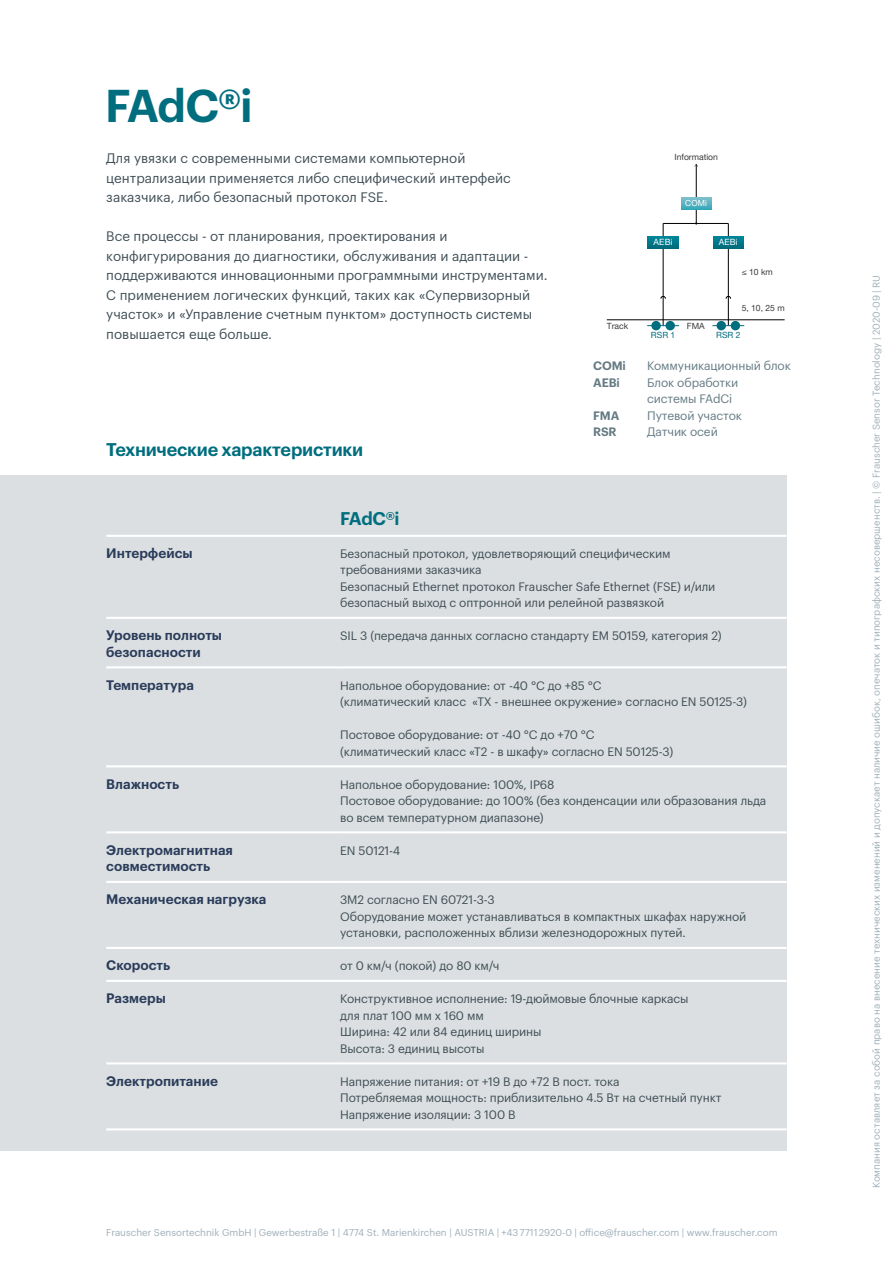
<style>
.page{position:relative;width:893px;height:1263px;background:#fff}
.page>*{position:absolute;margin:0;border:0;box-sizing:border-box;transform-origin:0 0}
.t1{font:600 45px "Graphik LCG";color:#006e7e}
.t2{font:600 18px "Graphik LCG";letter-spacing:-.015em;color:#006e7e}
.t3{font:13.5px/19.5px "Graphik LCG";color:#3f4e55}
.t4{font:600 13.5px/16.5px "Graphik LCG";color:#2a3c5a}
.t5{font:12px/16.5px "Graphik LCG";letter-spacing:-.01em;color:#3f4e55}
.t6{font:12px/16.5px "Graphik LCG";letter-spacing:-.01em;color:#647a84}
.t7{font:600 12px "Graphik LCG";letter-spacing:-.01em;color:#647a84}
.t8{font:9.75px "Graphik LCG";color:#9fafb9}
.t9{font:8.55px "Helvetica Neue LTW1 G";color:#3c3c3b}
.t10{font:8.55px "Helvetica Neue LTW1 G";letter-spacing:.02em;color:#fff}
.t11{font:8.55px "Helvetica Neue LTW1 G";color:#006e7e}
.t12{font:8.25px "Helvetica Neue LTW1 G";color:#fff}
</style>
<div class="page">
<div style="left:0;top:475px;width:787px;height:676px;background:#dbdfe1"></div>
<hr style="left:106px;top:535px;width:234px;height:2px;background:#fff">
<hr style="left:340px;top:535px;width:447px;height:2px;background:#fff">
<hr style="left:106px;top:1062px;width:234px;height:2px;background:#fff">
<hr style="left:340px;top:1062px;width:447px;height:2px;background:#fff">
<hr style="left:106px;top:617px;width:234px;height:2px;background:#fff">
<hr style="left:340px;top:617px;width:447px;height:2px;background:#fff">
<hr style="left:106px;top:666px;width:234px;height:2px;background:#fff">
<hr style="left:340px;top:666px;width:447px;height:2px;background:#fff">
<hr style="left:106px;top:765px;width:234px;height:2px;background:#fff">
<hr style="left:340px;top:765px;width:447px;height:2px;background:#fff">
<hr style="left:106px;top:831px;width:234px;height:2px;background:#fff">
<hr style="left:340px;top:831px;width:447px;height:2px;background:#fff">
<hr style="left:106px;top:881px;width:234px;height:2px;background:#fff">
<hr style="left:340px;top:881px;width:447px;height:2px;background:#fff">
<hr style="left:106px;top:947px;width:234px;height:2px;background:#fff">
<hr style="left:340px;top:947px;width:447px;height:2px;background:#fff">
<hr style="left:106px;top:980px;width:234px;height:2px;background:#fff">
<hr style="left:340px;top:980px;width:447px;height:2px;background:#fff">
<hr style="left:106px;top:1128px;width:234px;height:2px;background:#fff">
<hr style="left:340px;top:1128px;width:447px;height:2px;background:#fff">
<hr style="left:696px;top:164px;width:1px;height:60px;background:#000">
<hr style="left:607px;top:319px;width:178px;height:1px;background:#000">
<hr style="left:663px;top:223px;width:1px;height:103px;background:#000">
<svg style="left:648px;top:236px;width:30px;height:12px"></svg>
<hr style="left:728px;top:223px;width:1px;height:103px;background:#000">
<svg style="left:713px;top:236px;width:30px;height:12px"></svg>
<svg style="left:661px;top:296px;width:5px;height:3px"></svg>
<svg style="left:726px;top:296px;width:5px;height:3px"></svg>
<hr style="left:663px;top:223px;width:65px;height:1px;background:#000">
<svg style="left:681px;top:197px;width:30px;height:12px"></svg>
<div style="left:651px;top:321px;width:10px;height:9px;background:#006e7e;border-radius:50%"></div>
<div style="left:665px;top:321px;width:10px;height:9px;background:#006e7e;border-radius:50%"></div>
<hr style="left:647px;top:325px;width:32px;height:1px;background:#006e7e">
<hr style="left:712px;top:325px;width:32px;height:1px;background:#006e7e">
<div style="left:716px;top:321px;width:10px;height:9px;background:#006e7e;border-radius:50%"></div>
<div style="left:731px;top:321px;width:9px;height:9px;background:#006e7e;border-radius:50%"></div>
<h1 class="t1" style="left:105px;top:71px;width:149px">FAdC®i</h1>
<p class="t3" style="left:106px;top:147px;width:406px">Для увязки с современными системами компьютерной централизации применяется либо специфический интерфейс заказчика, либо безопасный протокол FSE.</p>
<p class="t3" style="left:106px;top:225px;width:443px">Все процессы - от планирования, проектирования и конфигурирования до диагностики, обслуживания и адаптации - поддерживаются инновационными программными инструментами.<br>С применением логических функций, таких как «Супервизорный участок» и «Управление счетным пунктом» доступность системы повышается еще больше.</p>
<h2 class="t2" style="left:106px;top:435px;width:258px">Технические характеристики</h2>
<h2 class="t2" style="left:340px;top:504px;width:61px">FAdC®i</h2>
<p class="t9" style="left:675px;top:151px;width:45px">Information</p>
<p class="t12" style="left:685px;top:198px;width:23px">COMi</p>
<p class="t10" style="left:653px;top:237px;width:21px">AEBi</p>
<p class="t10" style="left:719px;top:237px;width:21px">AEBi</p>
<p class="t9" style="left:607px;top:320px;width:23px">Track</p>
<p class="t9" style="left:687px;top:320px;width:19px">FMA</p>
<p class="t9" style="left:742px;top:266px;width:33px">≤ 10 km</p>
<p class="t9" style="left:742px;top:303px;width:44px">5, 10, 25 m</p>
<p class="t11" style="left:651px;top:329px;width:26px">RSR 1</p>
<p class="t11" style="left:716px;top:329px;width:26px">RSR 2</p>
<p class="t7" style="left:593px;top:357px;width:34px">COMi</p>
<p class="t6" style="left:647px;top:357px;width:145px">Коммуникационный блок</p>
<p class="t7" style="left:593px;top:373px;width:28px">AEBi</p>
<p class="t6" style="left:647px;top:373px;width:93px">Блок обработки системы FAdCi</p>
<p class="t7" style="left:593px;top:406px;width:28px">FMA</p>
<p class="t6" style="left:647px;top:406px;width:96px">Путевой участок</p>
<p class="t7" style="left:593px;top:423px;width:25px">RSR</p>
<p class="t6" style="left:647px;top:423px;width:72px">Датчик осей</p>
<p class="t4" style="left:106px;top:543px;width:88px">Интерфейсы</p>
<p class="t5" style="left:340px;top:544px;width:377px">Безопасный протокол, удовлетворяющий специфическим требованиями заказчика<br>Безопасный Ethernet протокол Frauscher Safe Ethernet (FSE) и/или безопасный выход с оптронной или релейной развязкой</p>
<p class="t4" style="left:106px;top:626px;width:117px">Уровень полноты безопасности</p>
<p class="t5" style="left:340px;top:627px;width:383px">SIL 3 (передача данных согласно стандарту EM 50159, категория 2)</p>
<p class="t4" style="left:106px;top:675px;width:89px">Температура</p>
<p class="t5" style="left:340px;top:676px;width:408px">Напольное оборудование: от -40 °C до +85 °C<br>(климатический класс «TX - внешнее окружение» согласно EN 50125-3)</p>
<p class="t5" style="left:340px;top:726px;width:335px">Постовое оборудование: от -40 °C до +70 °C (климатический класс «T2 - в шкафу» согласно EN 50125-3)</p>
<p class="t4" style="left:106px;top:774px;width:74px">Влажность</p>
<p class="t5" style="left:340px;top:775px;width:428px">Напольное оборудование: 100%, IP68<br>Постовое оборудование: до 100% (без конденсации или образования льда во всем температурном диапазоне)</p>
<p class="t4" style="left:106px;top:840px;width:128px">Электромагнитная совместимость</p>
<p class="t5" style="left:340px;top:841px;width:62px">EN 50121-4</p>
<p class="t4" style="left:106px;top:890px;width:162px">Механическая нагрузка</p>
<p class="t5" style="left:340px;top:891px;width:408px">3M2 согласно EN 60721-3-3<br>Оборудование может устанавливаться в компактных шкафах наружной установки, расположенных вблизи железнодорожных путей.</p>
<p class="t4" style="left:106px;top:956px;width:66px">Скорость</p>
<p class="t5" style="left:340px;top:957px;width:161px">от 0 км/ч (покой) до 80 км/ч</p>
<p class="t4" style="left:106px;top:989px;width:61px">Размеры</p>
<p class="t5" style="left:340px;top:990px;width:350px">Конструктивное исполнение: 19-дюймовыe блочные каркасы для плат 100 мм x 160 мм<br>Ширина: 42 или 84 единиц ширины<br>Высота: 3 единиц высоты</p>
<p class="t4" style="left:106px;top:1071px;width:113px">Электропитание</p>
<p class="t5" style="left:340px;top:1072px;width:383px">Напряжение питания: от +19 В до +72 В пост. тока<br>Потребляемая мощность: приблизительно 4.5 Вт на счетный пункт<br>Напряжение изоляции: 3 100 В</p>
<p class="t8" style="left:106px;top:1225px;width:673px">Frauscher Sensortechnik GmbH | Gewerbestraße 1 | 4774 St. Marienkirchen | AUSTRIA | +43 7711 2920-0 | office@frauscher.com | www.frauscher.com</p>
<p class="t8" style="left:869px;top:1188px;width:915px;rotate:-90deg">Компания оставляет за собой право на внесение технических изменений и допускает наличие ошибок, опечаток и типографских несовершенств. | © Frauscher Sensor Technology | 2020-09 | RU</p>
</div>
